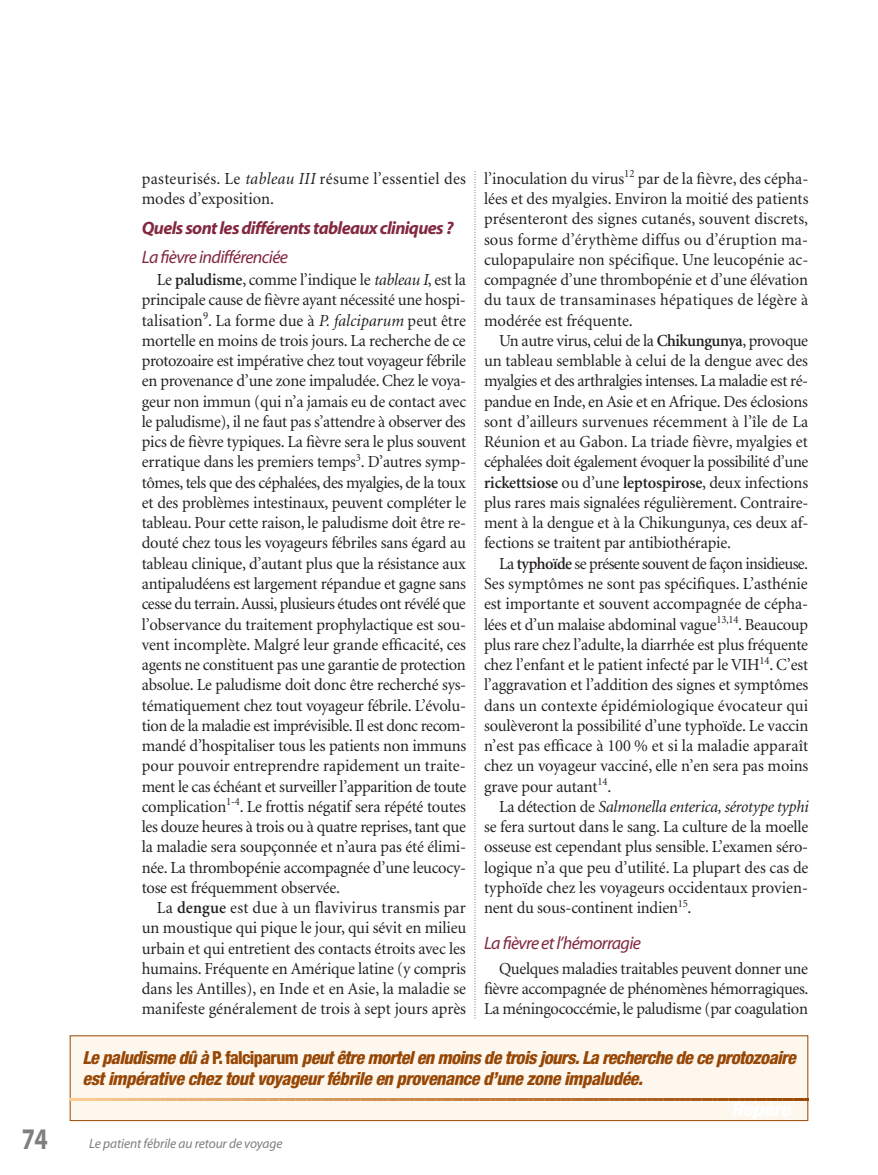
<style>
.page{position:relative;width:878px;height:1175px;background:#fff}
.page>*{position:absolute;margin:0;border:0;box-sizing:border-box;transform-origin:0 0}
.t1{font:700 30px "Myriad";color:#7d7f81;scale:.8 1}
.t2{font:italic 800 condensed 18px/21.8px "Helvetica Neue";letter-spacing:-.035em;color:#974705}
.t3{font:italic 18px "Myriad";letter-spacing:-.035em;color:#82293f}
.t4{font:italic 700 18px "Myriad";letter-spacing:-.035em;color:#82293f}
.t5{font:16.8px/20.2px "Minion";letter-spacing:-.005em;color:#231f20;text-align:justify}
.t6{font:16.8px/20.2px "Minion";letter-spacing:.02em;color:#231f20}
.t7{font:italic 13.5px "Myriad";letter-spacing:-.01em;color:#7d7f81}
.s1{font-style:italic}
.s2{font-weight:600}
.s3{font-style:normal}
</style>
<div class="page">
<svg style="left:474px;top:172px;width:1px;height:847px"></svg>
<div style="left:70px;top:1035px;width:737px;height:85px;background:#fef7ed"></div>
<svg style="left:70px;top:1098px;width:23px;height:22px"></svg>
<hr style="left:97px;top:1098px;width:2px;height:22px;background:#f9c78a">
<svg style="left:103px;top:1098px;width:109px;height:3px"></svg>
<hr style="left:216px;top:1098px;width:2px;height:22px;background:#e6ae71">
<svg style="left:222px;top:1098px;width:109px;height:3px"></svg>
<hr style="left:335px;top:1098px;width:2px;height:22px;background:#d59559">
<svg style="left:341px;top:1098px;width:255px;height:3px"></svg>
<hr style="left:600px;top:1098px;width:2px;height:22px;background:#b16728">
<svg style="left:606px;top:1098px;width:109px;height:3px"></svg>
<hr style="left:719px;top:1098px;width:2px;height:22px;background:#a25414">
<svg style="left:725px;top:1098px;width:82px;height:3px"></svg>
<h1 class="t1" style="left:22px;top:1127px;width:34px">74</h1>
<p class="t6" style="left:142px;top:170px;width:326px">pasteurisés. Le <span class="s1">tableau III</span> résume l’essentiel des modes d’exposition.</p>
<p class="t4" style="left:142px;top:221px;width:313px">Quels sont les différents tableaux cliniques ?</p>
<p class="t3" style="left:142px;top:250px;width:148px">La fièvre indifférenciée</p>
<p class="t5" style="left:142px;top:271px;width:326px;text-indent:15px">Le <span class="s2">paludisme</span>, comme l’indique le <span class="s1">tableau I</span>, est la principale cause de fièvre ayant nécessité une hospi&shy;talisation<sup>9</sup>. La forme due à <span class="s1">P. falciparum</span> peut être mortelle en moins de trois jours. La recherche de ce protozoaire est impérative chez tout voyageur fébrile en provenance d’une zone impaludée. Chez le voya&shy;geur non immun (qui n’a jamais eu de contact avec le paludisme), il ne faut pas s’attendre à observer des pics de fièvre typiques. La fièvre sera le plus souvent erratique dans les premiers temps<sup>3</sup>. D’autres symp&shy;tômes, tels que des céphalées, des myalgies, de la toux et des problèmes intestinaux, peuvent compléter le tableau. Pour cette raison, le paludisme doit être re&shy;douté chez tous les voyageurs fébriles sans égard au tableau clinique, d’autant plus que la résistance aux antipaludéens est largement répandue et gagne sans cesse du terrain. Aussi, plusieurs études ont révélé que l’observance du traitement prophylactique est sou&shy;vent incomplète. Malgré leur grande efficacité, ces agents ne constituent pas une garantie de protection absolue. Le paludisme doit donc être recherché sys&shy;tématiquement chez tout voyageur fébrile. L’évolu&shy;tion de la maladie est imprévisible. Il est donc recom&shy;mandé d’hospitaliser tous les patients non immuns pour pouvoir entreprendre rapidement un traite&shy;ment le cas échéant et surveiller l’apparition de toute complication<sup>1-4</sup>. Le frottis négatif sera répété toutes les douze heures à trois ou à quatre reprises, tant que la maladie sera soupçonnée et n’aura pas été élimi&shy;née. La thrombopénie accompagnée d’une leucocy&shy;tose est fréquemment observée.</p>
<p class="t5" style="left:142px;top:899px;width:326px;text-indent:15px">La <span class="s2">dengue</span> est due à un flavivirus transmis par un moustique qui pique le jour, qui sévit en milieu urbain et qui entretient des contacts étroits avec les humains. Fréquente en Amérique latine (y compris dans les Antilles), en Inde et en Asie, la maladie se manifeste généralement de trois à sept jours après</p>
<p class="t5" style="left:484px;top:170px;width:326px">l’inoculation du virus<sup>12</sup> par de la fièvre, des cépha&shy;lées et des myalgies. Environ la moitié des patients présenteront des signes cutanés, souvent discrets, sous forme d’érythème diffus ou d’éruption ma&shy;culopapulaire non spécifique. Une leucopénie ac&shy;compagnée d’une thrombopénie et d’une élévation du taux de transaminases hépatiques de légère à modérée est fréquente.</p>
<p class="t5" style="left:484px;top:332px;width:326px;text-indent:15px">Un autre virus, celui de la <span class="s2">Chikungunya</span>, provoque un tableau semblable à celui de la dengue avec des myalgies et des arthralgies intenses. La maladie est ré&shy;pandue en Inde, en Asie et en Afrique. Des éclosions sont d’ailleurs survenues récemment à l’île de La Réunion et au Gabon. La triade fièvre, myalgies et céphalées doit également évoquer la possibilité d’une <span class="s2">rickettsiose</span> ou d’une <span class="s2">leptospirose</span>, deux infections plus rares mais signalées régulièrement. Contraire&shy;ment à la dengue et à la Chikungunya, ces deux af&shy;fections se traitent par antibiothérapie.</p>
<p class="t5" style="left:484px;top:554px;width:326px;text-indent:15px">La <span class="s2">typhoïde</span> se présente souvent de façon insidieuse.<br>Ses symptômes ne sont pas spécifiques. L’asthénie est importante et souvent accompagnée de cépha&shy;lées et d’un malaise abdominal vague<sup>13,14</sup>. Beaucoup plus rare chez l’adulte, la diarrhée est plus fréquente chez l’enfant et le patient infecté par le VIH<sup>14</sup>. C’est l’aggravation et l’addition des signes et symptômes dans un contexte épidémiologique évocateur qui soulèveront la possibilité d’une typhoïde. Le vaccin n’est pas efficace à 100 % et si la maladie apparaît chez un voyageur vacciné, elle n’en sera pas moins grave pour autant<sup>14</sup>.</p>
<p class="t5" style="left:484px;top:797px;width:326px;text-indent:15px">La détection de <span class="s1">Salmonella enterica, sérotype typhi </span>se fera surtout dans le sang. La culture de la moelle osseuse est cependant plus sensible. L’examen séro&shy;logique n’a que peu d’utilité. La plupart des cas de typhoïde chez les voyageurs occidentaux provien&shy;nent du sous-continent indien<sup>15</sup>.</p>
<p class="t3" style="left:484px;top:936px;width:158px">La fièvre et l’hémorragie</p>
<p class="t5" style="left:484px;top:959px;width:326px;text-indent:15px">Quelques maladies traitables peuvent donner une fièvre accompagnée de phénomènes hémorragiques.<br>La méningococcémie, le paludisme (par coagulation</p>
<p class="t2" style="left:82px;top:1047px;width:714px">Le paludisme dû à <span class="s3">P. falciparum</span> peut être mortel en moins de trois jours. La recherche de ce protozoaire est impérative chez tout voyageur fébrile en provenance d’une zone impaludée.</p>
<p class="t7" style="left:89px;top:1138px;width:195px">Le patient fébrile au retour de voyage</p>
</div>
